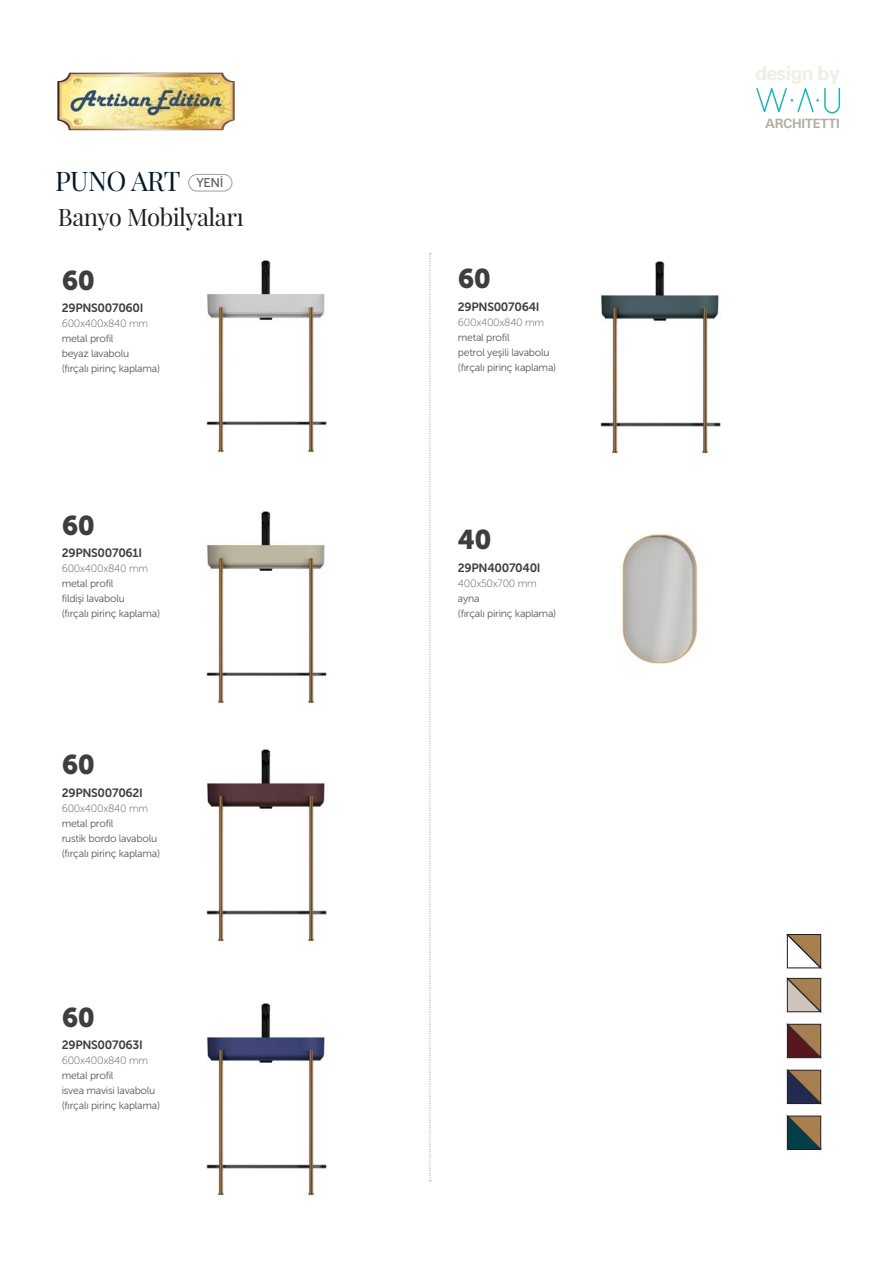
<style>
.page{position:relative;width:893px;height:1263px;background:#fff}
.page>*{position:absolute;margin:0;border:0;box-sizing:border-box;transform-origin:0 0}
.t1{font:27px "Museo Sans Cyrl 900";letter-spacing:-.02em;color:#3e3e3f}
.t2{font:27px "Playfair Display";letter-spacing:-.025em;color:#00182b}
.t3{font:24px "Playfair Display";letter-spacing:-.02em;color:#231f20}
.giant_Title{font:19.5px "Univers Bold Tr";letter-spacing:-.03em;color:#f1ede7}
.giant_Title-2{font:700 13.5px "Univers";letter-spacing:-.03em;color:#b5ada5}
.t4{font:12.6px "Museo Sans 500";color:#57585a}
.t5{font:12px "Museo Sans 700";letter-spacing:-.025em;color:#3e3e3f}
.t6{font:10.5px "Museo Sans 300";letter-spacing:-.025em;color:#57585a}
.t7{font:10.5px "Museo Sans 100";letter-spacing:-.025em;color:#57585a}
</style>
<div class="page">
<img style="left:206px;top:260px;width:121px;height:194px">
<img style="left:621px;top:534px;width:77px;height:131px">
<svg style="left:787px;top:1024px;width:34px;height:34px"></svg>
<svg style="left:787px;top:1116px;width:34px;height:34px"></svg>
<svg style="left:787px;top:1070px;width:34px;height:34px"></svg>
<img style="left:206px;top:511px;width:121px;height:194px">
<svg style="left:787px;top:934px;width:34px;height:34px"></svg>
<svg style="left:787px;top:978px;width:34px;height:34px"></svg>
<img style="left:206px;top:749px;width:122px;height:194px">
<img style="left:206px;top:1003px;width:122px;height:194px">
<img style="left:600px;top:261px;width:121px;height:193px">
<svg style="left:429px;top:253px;width:2px;height:928px"></svg>
<svg style="left:756px;top:88px;width:84px;height:25px"></svg>
<img style="left:57px;top:72px;width:178px;height:59px">
<div style="left:188px;top:174px;width:44px;height:17px;border:1px solid #9d9fa2;border-radius:8px"></div>
<p class="t2" style="left:55px;top:164px;width:127px">PUNO ART</p>
<p class="t4" style="left:196px;top:176px;width:29px">YENİ</p>
<p class="t3" style="left:58px;top:202px;width:187px">Banyo Mobilyaları</p>
<p class="t1" style="left:62px;top:265px;width:35px">60</p>
<p class="t5" style="left:62px;top:301px;width:83px">29PNS007060I</p>
<p class="t7" style="left:62px;top:318px;width:88px">600x400x840 mm</p>
<p class="t6" style="left:62px;top:333px;width:53px">metal profil</p>
<p class="t6" style="left:62px;top:348px;width:69px">beyaz lavabolu</p>
<p class="t6" style="left:62px;top:363px;width:100px">(fırçalı pirinç kaplama)</p>
<p class="t1" style="left:62px;top:510px;width:35px">60</p>
<p class="t5" style="left:62px;top:546px;width:82px">29PNS007061I</p>
<p class="t7" style="left:62px;top:563px;width:88px">600x400x840 mm</p>
<p class="t6" style="left:62px;top:578px;width:53px">metal profil</p>
<p class="t6" style="left:62px;top:593px;width:65px">fildişi lavabolu</p>
<p class="t6" style="left:62px;top:608px;width:100px">(fırçalı pirinç kaplama)</p>
<p class="t1" style="left:62px;top:749px;width:35px">60</p>
<p class="t5" style="left:62px;top:786px;width:83px">29PNS007062I</p>
<p class="t7" style="left:62px;top:802px;width:88px">600x400x840 mm</p>
<p class="t6" style="left:62px;top:817px;width:53px">metal profil</p>
<p class="t6" style="left:62px;top:832px;width:97px">rustik bordo lavabolu</p>
<p class="t6" style="left:62px;top:847px;width:100px">(fırçalı pirinç kaplama)</p>
<p class="t1" style="left:62px;top:1002px;width:35px">60</p>
<p class="t5" style="left:62px;top:1038px;width:83px">29PNS007063I</p>
<p class="t7" style="left:62px;top:1055px;width:88px">600x400x840 mm</p>
<p class="t6" style="left:62px;top:1070px;width:53px">metal profil</p>
<p class="t6" style="left:62px;top:1085px;width:95px">isvea mavisi lavabolu</p>
<p class="t6" style="left:62px;top:1100px;width:100px">(fırçalı pirinç kaplama)</p>
<p class="t1" style="left:458px;top:263px;width:35px">60</p>
<p class="t5" style="left:458px;top:300px;width:83px">29PNS007064I</p>
<p class="t7" style="left:458px;top:316px;width:88px">600x400x840 mm</p>
<p class="t6" style="left:458px;top:331px;width:53px">metal profil</p>
<p class="t6" style="left:458px;top:346px;width:93px">petrol yeşili lavabolu</p>
<p class="t6" style="left:458px;top:361px;width:100px">(fırçalı pirinç kaplama)</p>
<p class="t1" style="left:458px;top:524px;width:35px">40</p>
<p class="t5" style="left:458px;top:561px;width:84px">29PN4007040I</p>
<p class="t7" style="left:458px;top:577px;width:81px">400x50x700 mm</p>
<p class="t6" style="left:458px;top:592px;width:23px">ayna</p>
<p class="t6" style="left:458px;top:607px;width:100px">(fırçalı pirinç kaplama)</p>
<p class="giant_Title" style="left:755px;top:61px;width:86px">design by</p>
<p class="giant_Title-2" style="left:765px;top:115px;width:76px">ARCHITETTI</p>
</div>
